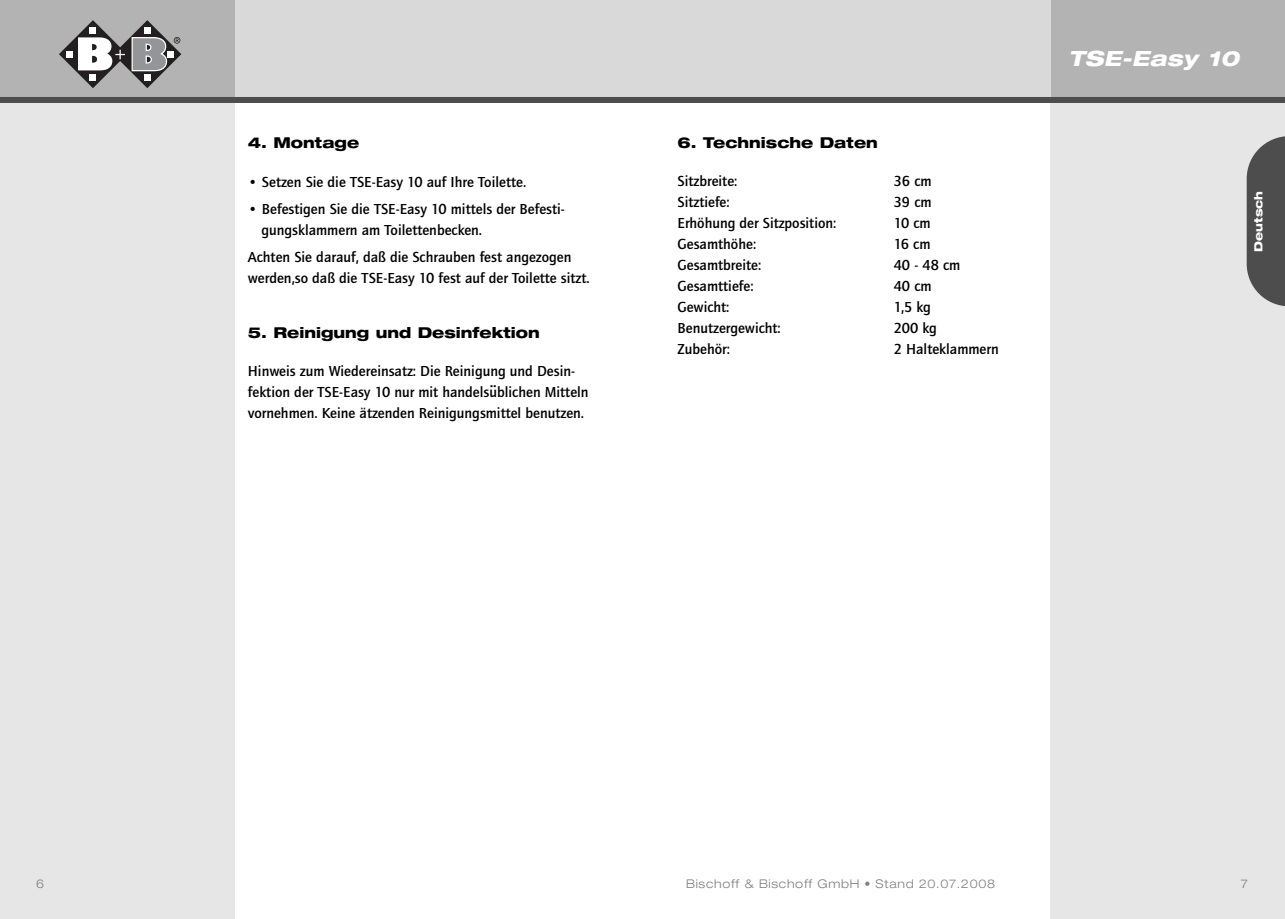
<style>
.page{position:relative;width:1285px;height:919px;background:#fff}
.page>*{position:absolute;margin:0;border:0;box-sizing:border-box;transform-origin:0 0}
.t1{font:italic 800 expanded 21px "Helvetica Neue";letter-spacing:.02em;color:#fff}
.t2{font:500 15px/21px "Quay Sans";color:#000}
.t3{font:800 expanded 15px "Helvetica Neue";color:#000}
.t4{font:300 expanded 12px "Helvetica Neue";letter-spacing:.06em;color:#808080}
.t5{font:800 expanded 11.25px "Helvetica Neue";color:#fff}
.s1{font-family:"Hira Kaku Pro N W6";font-weight:400}
</style>
<div class="page">
<div style="left:1050px;top:100px;width:234px;height:818px;background:#e6e6e6"></div>
<div style="left:1050px;top:0;width:234px;height:100px;background:#b3b3b3"></div>
<div style="left:234px;top:0;width:816px;height:100px;background:#d9d9d9"></div>
<div style="left:0;top:0;width:234px;height:100px;background:#b3b3b3"></div>
<svg style="left:59px;top:20px;width:122px;height:68px"></svg>
<svg style="left:1246px;top:136px;width:38px;height:170px;background:#626262"></svg>
<div style="left:0;top:100px;width:234px;height:818px;background:#e6e6e6"></div>
<div style="left:0;top:97px;width:1284px;height:6px;background:#4d4d4d"></div>
<p class="t4" style="left:36px;top:879px;width:10px">6</p>
<p class="t4" style="left:36px;top:879px;width:10px">2</p>
<p class="t3" style="left:248px;top:137px;width:113px">4. Montage</p>
<p class="t2" style="left:248px;top:171px;width:280px">• Setzen Sie die TSE-Easy 10 auf Ihre Toilette.</p>
<p class="t2" style="left:261px;top:198px;width:305px;text-indent:-14px">• Befestigen Sie die TSE-Easy 10 mittels der Befesti&shy;gungsklammern am Toilettenbecken.</p>
<p class="t2" style="left:248px;top:246px;width:343px">Achten Sie darauf, daß die Schrauben fest angezogen werden,so daß die TSE-Easy 10 fest auf der Toilette sitzt.</p>
<p class="t3" style="left:248px;top:327px;width:293px">5. Reinigung und Desinfektion</p>
<p class="t2" style="left:248px;top:360px;width:342px">Hinweis zum Wiedereinsatz: Die Reinigung und Desin&shy;fektion der TSE-Easy 10 nur mit handelsu<span class="s1">̈</span>blichen Mitteln vornehmen. Keine ätzenden Reinigungsmittel benutzen.</p>
<p class="t3" style="left:677px;top:137px;width:202px">6. Technische Daten</p>
<p class="t2" style="left:677px;top:170px;width:61px">Sitzbreite:</p>
<p class="t2" style="left:893px;top:170px;width:39px">36 cm</p>
<p class="t2" style="left:677px;top:191px;width:54px">Sitztiefe:</p>
<p class="t2" style="left:893px;top:191px;width:39px">39 cm</p>
<p class="t2" style="left:677px;top:212px;width:160px">Erhöhung der Sitzposition:</p>
<p class="t2" style="left:893px;top:212px;width:38px">10 cm</p>
<p class="t2" style="left:677px;top:233px;width:80px">Gesamthöhe:</p>
<p class="t2" style="left:893px;top:233px;width:38px">16 cm</p>
<p class="t2" style="left:677px;top:254px;width:85px">Gesamtbreite:</p>
<p class="t2" style="left:893px;top:254px;width:68px">40 - 48 cm</p>
<p class="t2" style="left:677px;top:275px;width:77px">Gesamttiefe:</p>
<p class="t2" style="left:893px;top:275px;width:39px">40 cm</p>
<p class="t2" style="left:677px;top:296px;width:53px">Gewicht:</p>
<p class="t2" style="left:893px;top:296px;width:39px">1,5 kg</p>
<p class="t2" style="left:677px;top:317px;width:105px">Benutzergewicht:</p>
<p class="t2" style="left:893px;top:317px;width:45px">200 kg</p>
<p class="t2" style="left:677px;top:338px;width:54px">Zubehör:</p>
<p class="t2" style="left:893px;top:338px;width:107px">2 Halteklammern</p>
<h1 class="t1" style="left:1068px;top:51px;width:172px">TSE-Easy 10</h1>
<p class="t5" style="left:1253px;top:252px;width:62px;rotate:-90deg">Deutsch</p>
<p class="t4" style="left:686px;top:879px;width:310px">Bischoff &amp; Bischoff GmbH • Stand 20.07.2008</p>
<p class="t4" style="left:1240px;top:879px;width:9px">7</p>
</div>
